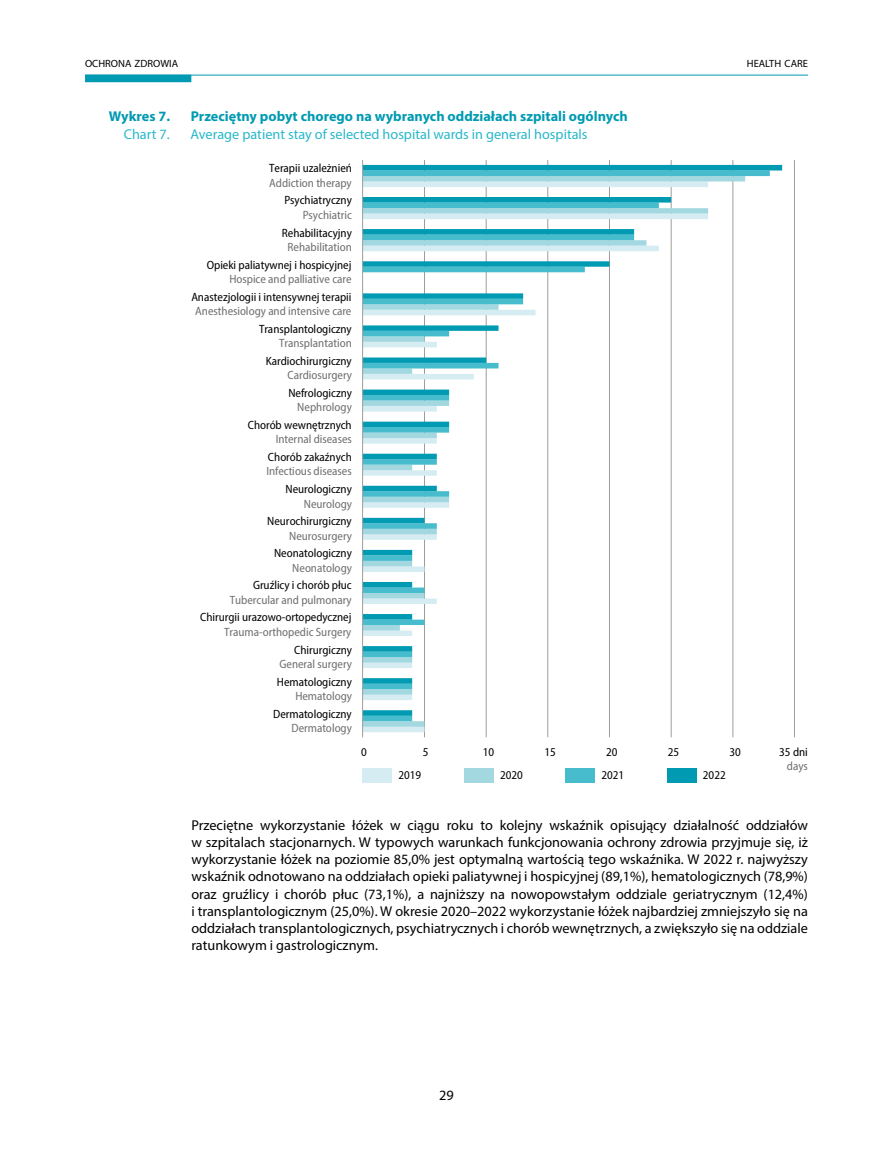
<style>
.page{position:relative;width:893px;height:1149px;background:#fff}
.page>*{position:absolute;margin:0;border:0;box-sizing:border-box;transform-origin:0 0}
.t1{font:14.25px/17.2px "Myriad Pro";color:#000;text-align:justify}
.t2{font:700 14.25px "Myriad Pro";color:#009ab2}
.t3{font:14.25px "Myriad Pro";color:#29b7ca}
.t4{font:semi-condensed 12px "Myriad Pro";color:#000}
.t5{font:semi-condensed 12px "Myriad Pro";color:#706f6f}
.t6{font:10.5px "Myriad Pro";color:#000}
</style>
<div class="page">
<hr style="left:85px;top:75px;width:723px;height:1px;background:#009ab2">
<div style="left:85px;top:75px;width:106px;height:7px;background:#009ab2"></div>
<div style="left:362px;top:767px;width:30px;height:15px;background:#d5ecf2"></div>
<div style="left:464px;top:767px;width:30px;height:15px;background:#a4d8e1"></div>
<div style="left:565px;top:767px;width:30px;height:15px;background:#46bccd"></div>
<div style="left:667px;top:767px;width:30px;height:15px;background:#009ab2"></div>
<hr style="left:794px;top:160px;width:1px;height:577px;background:#9d9d9c">
<hr style="left:733px;top:160px;width:1px;height:577px;background:#9d9d9c">
<hr style="left:671px;top:160px;width:1px;height:577px;background:#9d9d9c">
<hr style="left:609px;top:160px;width:1px;height:577px;background:#9d9d9c">
<hr style="left:547px;top:160px;width:1px;height:577px;background:#9d9d9c">
<hr style="left:486px;top:160px;width:1px;height:577px;background:#9d9d9c">
<hr style="left:424px;top:160px;width:1px;height:577px;background:#9d9d9c">
<svg style="left:363px;top:165px;width:419px;height:550px"></svg>
<hr style="left:362px;top:160px;width:1px;height:577px;background:#9d9d9c">
<p class="t6" style="left:85px;top:57px;width:95px">OCHRONA ZDROWIA</p>
<p class="t6" style="left:747px;top:57px;width:63px">HEALTH CARE</p>
<p class="t2" style="left:109px;top:107px;width:63px">Wykres 7.</p>
<p class="t2" style="left:191px;top:107px;width:439px">Przeciętny pobyt chorego na wybranych oddziałach szpitali ogólnych</p>
<p class="t3" style="left:124px;top:125px;width:48px">Chart 7.</p>
<p class="t3" style="left:190px;top:125px;width:399px">Average patient stay of selected hospital wards in general hospitals</p>
<p class="t4" style="left:269px;top:161px;width:84px">Terapii uzależnień</p>
<p class="t5" style="left:269px;top:175px;width:84px">Addiction therapy</p>
<p class="t4" style="left:284px;top:193px;width:69px">Psychiatryczny</p>
<p class="t5" style="left:303px;top:207px;width:51px">Psychiatric</p>
<p class="t4" style="left:282px;top:225px;width:72px">Rehabilitacyjny</p>
<p class="t5" style="left:288px;top:239px;width:66px">Rehabilitation</p>
<p class="t4" style="left:207px;top:257px;width:146px">Opieki paliatywnej i hospicyjnej</p>
<p class="t5" style="left:229px;top:271px;width:124px">Hospice and palliative care</p>
<p class="t4" style="left:191px;top:289px;width:162px">Anastezjologii i intensywnej terapii</p>
<p class="t5" style="left:195px;top:303px;width:158px">Anesthesiology and intensive care</p>
<p class="t4" style="left:259px;top:321px;width:94px">Transplantologiczny</p>
<p class="t5" style="left:279px;top:335px;width:74px">Transplantation</p>
<p class="t4" style="left:266px;top:353px;width:88px">Kardiochirurgiczny</p>
<p class="t5" style="left:288px;top:368px;width:66px">Cardiosurgery</p>
<p class="t4" style="left:288px;top:385px;width:65px">Nefrologiczny</p>
<p class="t5" style="left:297px;top:400px;width:56px">Nephrology</p>
<p class="t4" style="left:248px;top:417px;width:105px">Chorób wewnętrznych</p>
<p class="t5" style="left:276px;top:432px;width:78px">Internal diseases</p>
<p class="t4" style="left:268px;top:449px;width:85px">Chorób zakaźnych</p>
<p class="t5" style="left:266px;top:464px;width:87px">Infectious diseases</p>
<p class="t4" style="left:285px;top:481px;width:68px">Neurologiczny</p>
<p class="t5" style="left:304px;top:496px;width:50px">Neurology</p>
<p class="t4" style="left:267px;top:513px;width:86px">Neurochirurgiczny</p>
<p class="t5" style="left:289px;top:528px;width:64px">Neurosurgery</p>
<p class="t4" style="left:274px;top:545px;width:79px">Neonatologiczny</p>
<p class="t5" style="left:292px;top:560px;width:61px">Neonatology</p>
<p class="t4" style="left:253px;top:578px;width:100px">Gruźlicy i chorób płuc</p>
<p class="t5" style="left:230px;top:592px;width:123px">Tubercular and pulmonary</p>
<p class="t4" style="left:200px;top:610px;width:153px">Chirurgii urazowo-ortopedycznej</p>
<p class="t5" style="left:224px;top:624px;width:129px">Trauma-orthopedic Surgery</p>
<p class="t4" style="left:294px;top:642px;width:59px">Chirurgiczny</p>
<p class="t5" style="left:279px;top:656px;width:74px">General surgery</p>
<p class="t4" style="left:277px;top:674px;width:76px">Hematologiczny</p>
<p class="t5" style="left:295px;top:688px;width:58px">Hematology</p>
<p class="t4" style="left:273px;top:706px;width:80px">Dermatologiczny</p>
<p class="t5" style="left:292px;top:720px;width:62px">Dermatology</p>
<p class="t4" style="left:361px;top:744px;width:7px">0</p>
<p class="t4" style="left:423px;top:744px;width:7px">5</p>
<p class="t4" style="left:483px;top:744px;width:13px">10</p>
<p class="t4" style="left:544px;top:744px;width:13px">15</p>
<p class="t4" style="left:606px;top:744px;width:13px">20</p>
<p class="t4" style="left:668px;top:744px;width:13px">25</p>
<p class="t4" style="left:729px;top:744px;width:13px">30</p>
<p class="t4" style="left:779px;top:744px;width:30px">35 dni</p>
<p class="t5" style="left:787px;top:758px;width:23px">days</p>
<p class="t4" style="left:398px;top:767px;width:24px">2019</p>
<p class="t4" style="left:500px;top:767px;width:24px">2020</p>
<p class="t4" style="left:601px;top:767px;width:24px">2021</p>
<p class="t4" style="left:703px;top:767px;width:24px">2022</p>
<p class="t1" style="left:191px;top:815px;width:618px">Przeciętne wykorzystanie łóżek w ciągu roku to kolejny wskaźnik opisujący działalność oddziałów w szpitalach stacjonarnych. W typowych warunkach funkcjonowania ochrony zdrowia przyjmuje się, iż wykorzystanie łóżek na poziomie 85,0% jest optymalną wartością tego wskaźnika. W 2022 r. najwyższy wskaźnik odnotowano na oddziałach opieki paliatywnej i hospicyjnej (89,1%), hematologicznych (78,9%) oraz gruźlicy i chorób płuc (73,1%), a najniższy na nowopowstałym oddziale geriatrycznym (12,4%) i transplantologicznym (25,0%). W okresie 2020–2022 wykorzystanie łóżek najbardziej zmniejszyło się na oddziałach transplantologicznych, psychiatrycznych i chorób wewnętrznych, a zwiększyło się na oddziale ratunkowym i gastrologicznym.</p>
<p class="t1" style="left:439px;top:1086px;width:16px">29</p>
</div>
